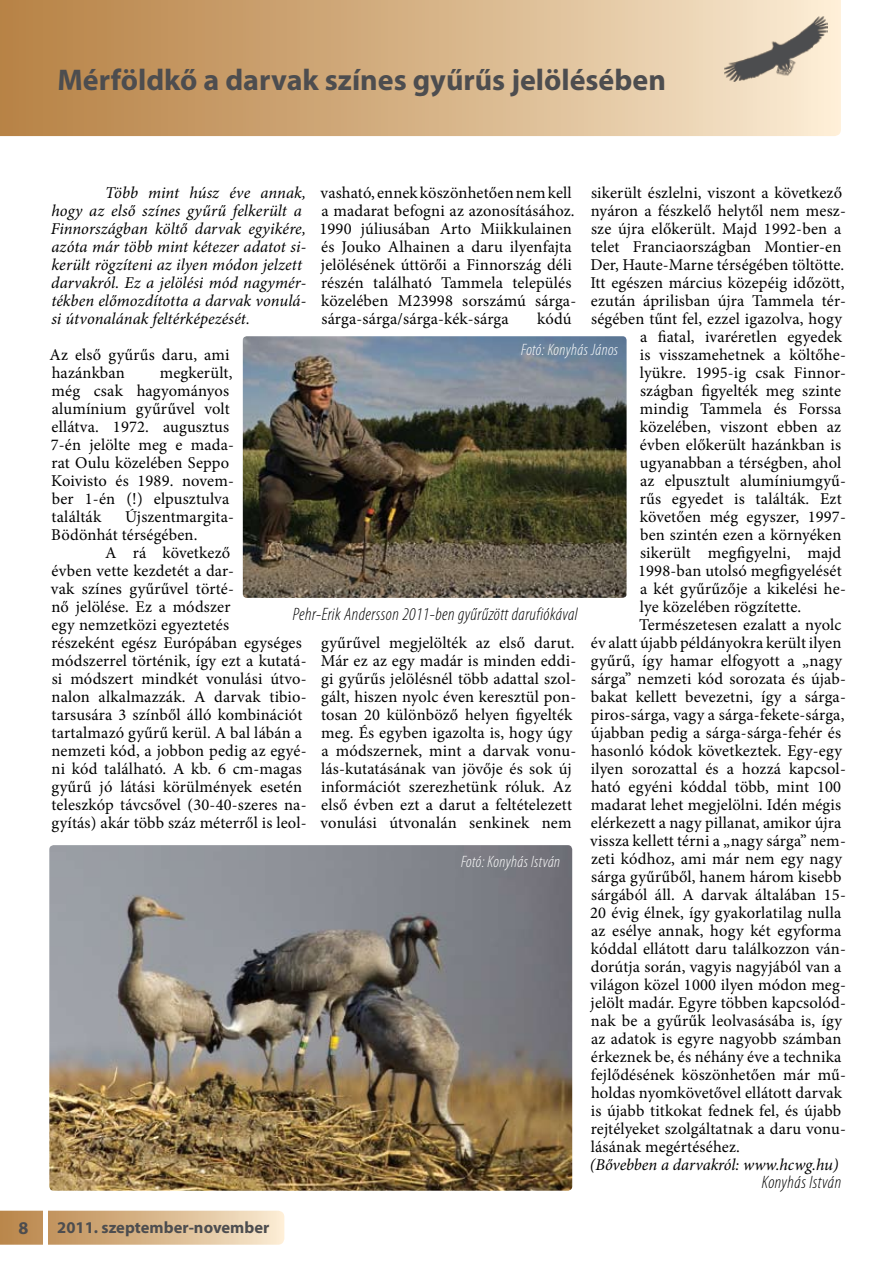
<style>
.page{position:relative;width:893px;height:1263px;background:#fff}
.page>*{position:absolute;margin:0;border:0;box-sizing:border-box;transform-origin:0 0}
.t1{font:700 30px "Myriad Pro";color:#4d4d4f}
.t2{font:italic 300 condensed 18px "Myriad Pro";letter-spacing:.02em;color:#000}
.t3{font:700 18px "Myriad Pro";color:#4d4d4f}
.t4{font:16.5px/18px "Minion Pro";letter-spacing:.01em;color:#000}
.t5{font:italic 16.5px/18px "Minion Pro";letter-spacing:.005em;color:#000}
.t6{font:italic 300 condensed 16.5px "Myriad Pro";letter-spacing:.02em;color:#fff}
.t7{font:700 16.5px "Myriad Pro";color:#4d4d4f}
</style>
<div class="page">
<svg style="left:0;top:0;width:841px;height:136px;background:#d5b184"></svg>
<img style="left:724px;top:14px;width:103px;height:68px">
<svg style="left:0;top:1211px;width:284px;height:34px;background:#d8b68b"></svg>
<div style="left:43px;top:1205px;width:5px;height:40px;background:#fff"></div>
<img style="left:243px;top:336px;width:384px;height:262px">
<img style="left:49px;top:845px;width:523px;height:346px">
<h1 class="t1" style="left:57px;top:60px;width:610px">Mérföldkő a darvak színes gyűrűs jelölésében</h1>
<p class="t5" style="left:51px;top:184px;width:257px;text-indent:54px">Több mint húsz éve annak, hogy az első színes gyűrű felkerült a Finnországban költő darvak egyikére, azóta már több mint kétezer adatot si&shy;került rögzíteni az ilyen módon jelzett darvakról. Ez a jelölési mód nagymér&shy;tékben előmozdította a darvak vonulá&shy;si útvonalának feltérképezését.</p>
<p class="t4" style="left:50px;top:346px;width:181px">Az első gyűrűs daru, ami hazánkban</p>
<p class="t4" style="left:319px;top:184px;width:258px">vasható, ennek köszönhetően nem kell a madarat befogni az azonosításához.<br>1990 júliusában Arto Miikkulainen és Jouko Alhainen a daru ilyenfajta jelölésének úttörői a Finnország déli részén található Tammela település közelében M23998 sorszámú sárga&shy;sárga-sárga/sárga-kék-sárga</p>
<p class="t4" style="left:591px;top:184px;width:253px">sikerült észlelni, viszont a következő</p>
<p class="t4" style="left:591px;top:202px;width:257px">nyáron a fészkelő helytől nem mes -</p>
<p class="t4" style="left:591px;top:220px;width:252px">sze újra előkerült. Majd 1992-ben a</p>
<p class="t4" style="left:591px;top:238px;width:252px">telet Franciaországban Montier-en</p>
<p class="t4" style="left:590px;top:256px;width:255px">Der, Haute-Marne térségében töltötte.</p>
<p class="t4" style="left:590px;top:274px;width:255px">Itt egészen március közepéig időzött,</p>
<p class="t4" style="left:591px;top:292px;width:256px">ezután áprilisban újra Tammela tér-</p>
<p class="t4" style="left:591px;top:310px;width:252px">ségében tűnt fel, ezzel igazolva, hogy</p>
<p class="t4" style="left:640px;top:328px;width:203px">a fiatal, ivaréretlen egyedek</p>
<p class="t4" style="left:640px;top:346px;width:208px">is visszamehetnek a költőhe-</p>
<p class="t4" style="left:640px;top:364px;width:207px">lyükre. 1995-ig csak Finnor-</p>
<p class="t4" style="left:640px;top:382px;width:202px">szágban figyelték meg szinte</p>
<p class="t4" style="left:640px;top:400px;width:203px">mindig Tammela és Forssa</p>
<p class="t4" style="left:640px;top:418px;width:203px">közelében, viszont ebben az</p>
<p class="t4" style="left:640px;top:436px;width:203px">évben előkerült hazánkban is</p>
<p class="t4" style="left:640px;top:454px;width:203px">ugyanabban a térségben, ahol</p>
<p class="t4" style="left:640px;top:472px;width:207px">az elpusztult alumíniumgyű-</p>
<p class="t4" style="left:640px;top:490px;width:203px">rűs egyedet is találták. Ezt</p>
<p class="t4" style="left:640px;top:508px;width:207px">követően még egyszer, 1997-</p>
<p class="t4" style="left:640px;top:526px;width:203px">ben szintén ezen a környéken</p>
<p class="t4" style="left:640px;top:544px;width:203px">sikerült megfigyelni, majd</p>
<p class="t4" style="left:638px;top:562px;width:205px">1998-ban utolsó megfigyelését</p>
<p class="t4" style="left:640px;top:580px;width:207px">a két gyűrűzője a kikelési he-</p>
<p class="t4" style="left:640px;top:598px;width:163px">lye közelében rögzítette.</p>
<p class="t4" style="left:639px;top:616px;width:204px">Természetesen ezalatt a nyolc</p>
<p class="t4" style="left:591px;top:634px;width:252px">év alatt újabb példányokra került ilyen</p>
<p class="t4" style="left:591px;top:652px;width:253px">gyűrű, így hamar elfogyott a „nagy</p>
<p class="t4" style="left:591px;top:670px;width:256px">sárga” nemzeti kód sorozata és újab-</p>
<p class="t4" style="left:591px;top:688px;width:256px">bakat kellett bevezetni, így a sárga-</p>
<p class="t4" style="left:591px;top:706px;width:255px">piros-sárga, vagy a sárga-fekete-sárga,</p>
<p class="t4" style="left:591px;top:724px;width:252px">újabban pedig a sárga-sárga-fehér és</p>
<p class="t4" style="left:591px;top:742px;width:252px">hasonló kódok következtek. Egy-egy</p>
<p class="t4" style="left:591px;top:760px;width:257px">ilyen sorozattal és a hozzá kapcsol-</p>
<p class="t4" style="left:591px;top:778px;width:252px">ható egyéni kóddal több, mint 100</p>
<p class="t4" style="left:591px;top:796px;width:252px">madarat lehet megjelölni. Idén mégis</p>
<p class="t4" style="left:591px;top:814px;width:252px">elérkezett a nagy pillanat, amikor újra</p>
<p class="t4" style="left:590px;top:832px;width:257px">vissza kellett térni a „nagy sárga” nem-</p>
<p class="t4" style="left:591px;top:850px;width:252px">zeti kódhoz, ami már nem egy nagy</p>
<p class="t4" style="left:591px;top:868px;width:252px">sárga gyűrűből, hanem három kisebb</p>
<p class="t4" style="left:591px;top:886px;width:256px">sárgából áll. A darvak általában 15-</p>
<p class="t4" style="left:590px;top:904px;width:253px">20 évig élnek, így gyakorlatilag nulla</p>
<p class="t4" style="left:591px;top:922px;width:252px">az esélye annak, hogy két egyforma</p>
<p class="t4" style="left:591px;top:940px;width:256px">kóddal ellátott daru találkozzon ván-</p>
<p class="t4" style="left:591px;top:958px;width:252px">dorútja során, vagyis nagyjából van a</p>
<p class="t4" style="left:590px;top:976px;width:257px">világon közel 1000 ilyen módon meg-</p>
<p class="t4" style="left:591px;top:994px;width:257px">jelölt madár. Egyre többen kapcsolód-</p>
<p class="t4" style="left:591px;top:1012px;width:253px">nak be a gyűrűk leolvasásába is, így</p>
<p class="t4" style="left:591px;top:1030px;width:252px">az adatok is egyre nagyobb számban</p>
<p class="t4" style="left:591px;top:1048px;width:252px">érkeznek be, és néhány éve a technika</p>
<p class="t4" style="left:591px;top:1066px;width:257px">fejlődésének köszönhetően már mű-</p>
<p class="t4" style="left:591px;top:1084px;width:252px">holdas nyomkövetővel ellátott darvak</p>
<p class="t4" style="left:591px;top:1102px;width:252px">is újabb titkokat fednek fel, és újabb</p>
<p class="t4" style="left:591px;top:1120px;width:257px">rejtélyeket szolgáltatnak a daru vonu-</p>
<p class="t4" style="left:591px;top:1138px;width:151px">lásának megértéséhez.</p>
<p class="t5" style="left:590px;top:1156px;width:250px">(Bővebben a darvakról: www.hcwg.hu)</p>
<p class="t2" style="left:762px;top:1172px;width:81px">Konyhás István</p>
<p class="t4" style="left:537px;top:310px;width:36px">kódú</p>
<p class="t6" style="left:521px;top:341px;width:99px">Fotó: Konyhás János</p>
<p class="t4" style="left:51px;top:364px;width:185px;text-indent:109px">megkerült, még csak hagyományos alumínium gyűrűvel volt ellátva. 1972. augusztus<br>7-én jelölte meg e mada&shy;rat Oulu közelében Seppo<br>Koivisto és 1989. novem&shy;ber 1-én (!) elpusztulva találták</p>
<p class="t4" style="left:51px;top:508px;width:184px;text-indent:74px">Újszentmargita-<br>Bödönhát térségében.</p>
<p class="t4" style="left:51px;top:544px;width:257px;text-indent:54px">A rá következő<br>évben vette kezdetét a dar-<br>vak színes gyűrűvel törté-<br>nő jelölése. Ez a módszer<br>egy nemzetközi egyeztetés<br>részeként egész Európában egységes módszerrel történik, így ezt a kutatá&shy;si módszert mindkét vonulási útvo&shy;nalon alkalmazzák. A darvak tibio&shy;tarsusára 3 színből álló kombinációt tartalmazó gyűrű kerül. A bal lábán a nemzeti kód, a jobbon pedig az egyé&shy;ni kód található. A kb. 6 cm-magas gyűrű jó látási körülmények esetén teleszkóp távcsővel (30-40-szeres na&shy;gyítás) akár több száz méterről is leol-</p>
<p class="t2" style="left:293px;top:604px;width:286px">Pehr-Erik Andersson 2011-ben gyűrűzött darufiókával</p>
<p class="t4" style="left:321px;top:634px;width:257px">gyűrűvel megjelölték az első darut.<br>Már ez az egy madár is minden eddi&shy;gi gyűrűs jelölésnél több adattal szol&shy;gált, hiszen nyolc éven keresztül pon&shy;tosan 20 különböző helyen figyelték meg. És egyben igazolta is, hogy úgy a módszernek, mint a darvak vonu&shy;lás-kutatásának van jövője és sok új információt szerezhetünk róluk. Az első évben ezt a darut a feltételezett vonulási útvonalán senkinek nem</p>
<p class="t6" style="left:461px;top:853px;width:101px">Fotó: Konyhás István</p>
<p class="t3" style="left:19px;top:1216px;width:11px">8</p>
<p class="t7" style="left:57px;top:1216px;width:214px">2011. szeptember-november</p>
</div>
